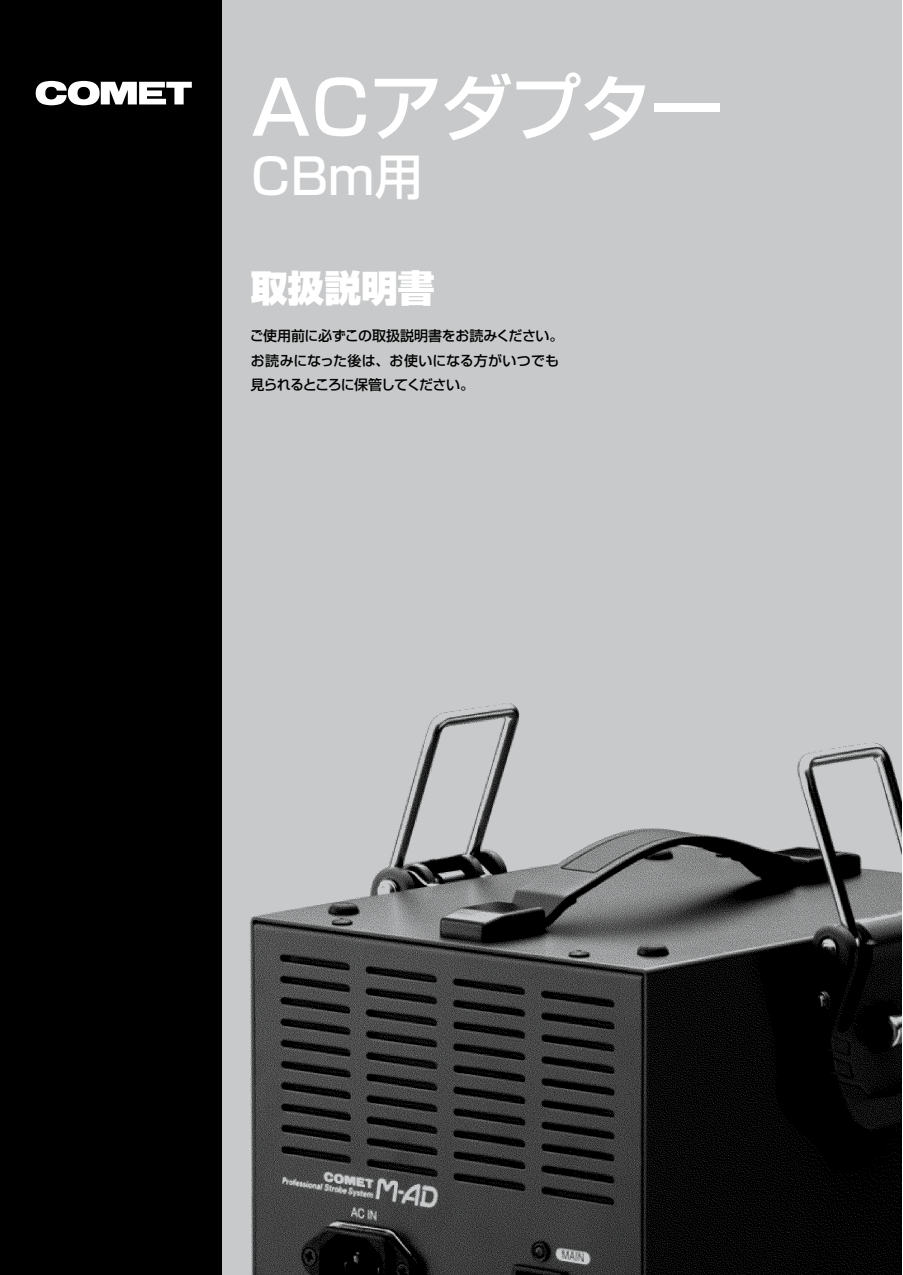
<style>
.page{position:relative;width:903px;height:1275px;background:#fff}
.page>*{position:absolute;margin:0;border:0;box-sizing:border-box;transform-origin:0 0}
.t1{font:73.5px "Shin Go Pro Medium 90 pv RKSJ H";letter-spacing:-.035em;color:#fff}
.t2{font:49px "Shin Go Pro Medium 90 pv RKSJ H";color:#fff}
.t3{font:36.75px "Shin Go Pro Ultra 90 pv RKSJ H";color:#fff}
.t4{font:14px/24.5px "Shin Go Pro Medium 90 pv RKSJ H";letter-spacing:-.02em;color:#000}
</style>
<div class="page">
<div style="left:222px;top:1px;width:679px;height:1274px;background:#c8c9ca"></div>
<div style="left:0;top:1px;width:222px;height:1274px;background:#000"></div>
<img style="left:224px;top:682px;width:677px;height:593px">
<svg style="left:36px;top:81px;width:156px;height:24px"></svg>
<h1 class="t1" style="left:251px;top:47px;width:474px">ACアダプター</h1>
<h2 class="t2" style="left:251px;top:136px;width:174px">CBm用</h2>
<h3 class="t3" style="left:251px;top:259px;width:185px">取扱説明書</h3>
<p class="t4" style="left:250px;top:322px;width:315px">ご使用前に必ずこの取扱説明書をお読みください。お読みになった後は、お使いになる方がいつでも見られるところに保管してください。</p>
</div>
